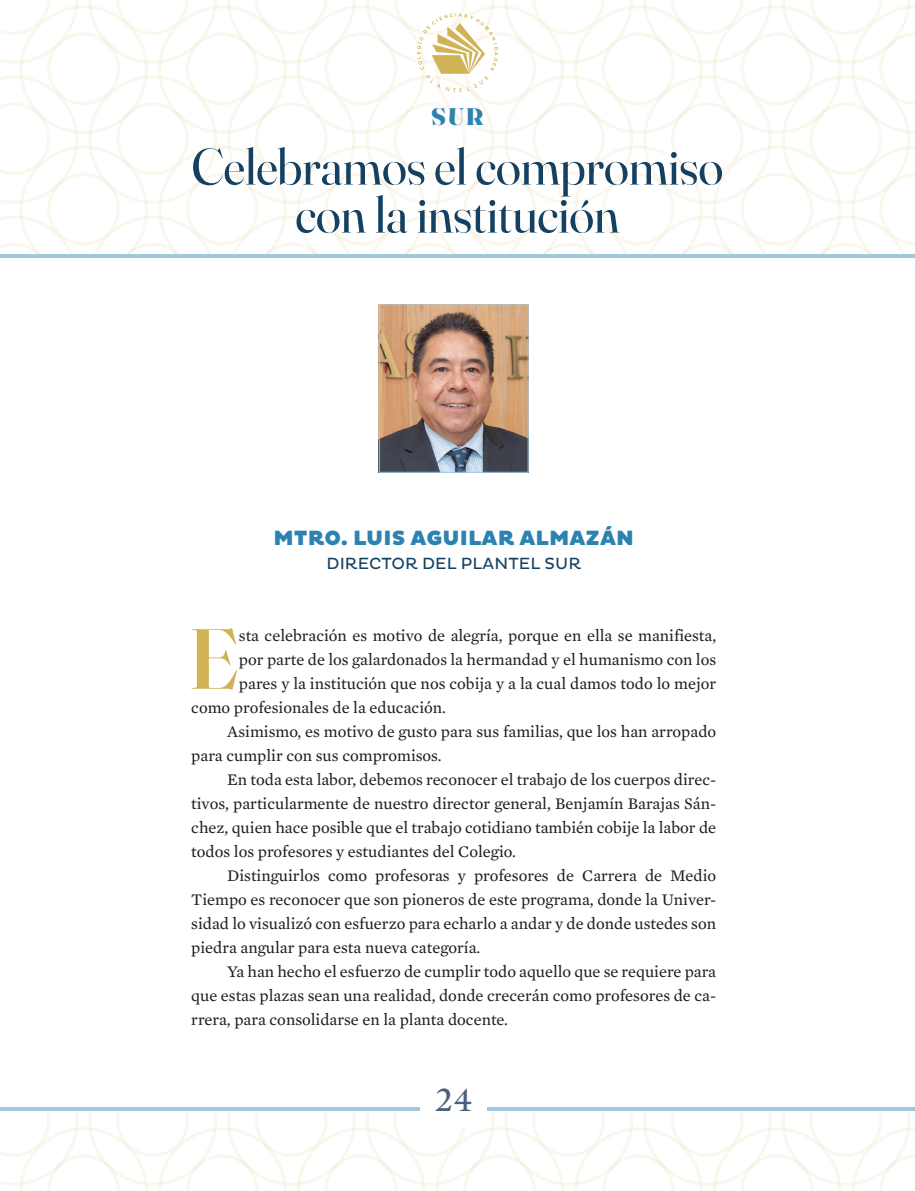
<style>
.page{position:relative;width:915px;height:1191px;background:#fff}
.page>*{position:absolute;margin:0;border:0;box-sizing:border-box;transform-origin:0 0}
.t1{font:600 85.05px "Fraunces 144 pt";color:#d1b356}
.t2{font:51px/48px "Fraunces 144 pt";color:#144162;text-align:center}
.t3{font:36px "Mercury Display";color:#4a607d}
.t4{font:900 24px "Fraunces 144 pt";color:#2c83b0}
.t5{font:900 21px "Pluto";letter-spacing:.005em;color:#2c83b0}
.t6{font:16.5px "Mercury Text G2";color:#231f20}
.t7{font:16.5px "Pluto";letter-spacing:.005em;color:#144162}
</style>
<div class="page">
<svg style="left:0;top:1110px;width:914px;height:81px"></svg>
<hr style="left:0;top:1107px;width:914px;height:3px;background:#a2c8de">
<img style="left:381px;top:306px;width:145px;height:164px">
<div style="left:379px;top:304px;width:149px;height:168px;border:1px solid #a2c8de"></div>
<svg style="left:0;top:0;width:914px;height:258px"></svg>
<div style="left:420px;top:1084px;width:67px;height:42px;background:#fff"></div>
<h3 class="t4" style="left:431px;top:97px;width:53px">SUR</h3>
<h2 class="t2" style="left:191px;top:139px;width:533px">Celebramos el compromiso con la institución</h2>
<p class="t5" style="left:273px;top:525px;width:362px">MTRO. LUIS AGUILAR ALMAZÁN</p>
<p class="t7" style="left:326px;top:554px;width:256px">DIRECTOR DEL PLANTEL SUR</p>
<h1 class="t1" style="left:188px;top:592px;width:52px">E</h1>
<p class="t6" style="left:239px;top:625px;width:478px">sta celebración es motivo de alegría, porque en ella se manifiesta,</p>
<p class="t6" style="left:239px;top:649px;width:478px">por parte de los galardonados la hermandad y el humanismo con los</p>
<p class="t6" style="left:239px;top:673px;width:478px">pares y la institución que nos cobija y a la cual damos todo lo mejor</p>
<p class="t6" style="left:191px;top:697px;width:256px">como profesionales de la educación.</p>
<p class="t6" style="left:227px;top:721px;width:490px">Asimismo, es motivo de gusto para sus familias, que los han arropado</p>
<p class="t6" style="left:191px;top:745px;width:252px">para cumplir con sus compromisos.</p>
<p class="t6" style="left:227px;top:769px;width:490px">En toda esta labor, debemos reconocer el trabajo de los cuerpos direc-</p>
<p class="t6" style="left:191px;top:793px;width:526px">tivos, particularmente de nuestro director general, Benjamín Barajas Sán-</p>
<p class="t6" style="left:191px;top:817px;width:526px">chez, quien hace posible que el trabajo cotidiano también cobije la labor de</p>
<p class="t6" style="left:191px;top:841px;width:326px">todos los profesores y estudiantes del Colegio.</p>
<p class="t6" style="left:227px;top:865px;width:490px">Distinguirlos como profesoras y profesores de Carrera de Medio</p>
<p class="t6" style="left:191px;top:889px;width:526px">Tiempo es reconocer que son pioneros de este programa, donde la Univer-</p>
<p class="t6" style="left:191px;top:913px;width:526px">sidad lo visualizó con esfuerzo para echarlo a andar y de donde ustedes son</p>
<p class="t6" style="left:191px;top:937px;width:290px">piedra angular para esta nueva categoría.</p>
<p class="t6" style="left:227px;top:961px;width:490px">Ya han hecho el esfuerzo de cumplir todo aquello que se requiere para</p>
<p class="t6" style="left:191px;top:985px;width:526px">que estas plazas sean una realidad, donde crecerán como profesores de ca-</p>
<p class="t6" style="left:191px;top:1009px;width:318px">rrera, para consolidarse en la planta docente.</p>
<h3 class="t3" style="left:434px;top:1078px;width:40px">24</h3>
</div>
